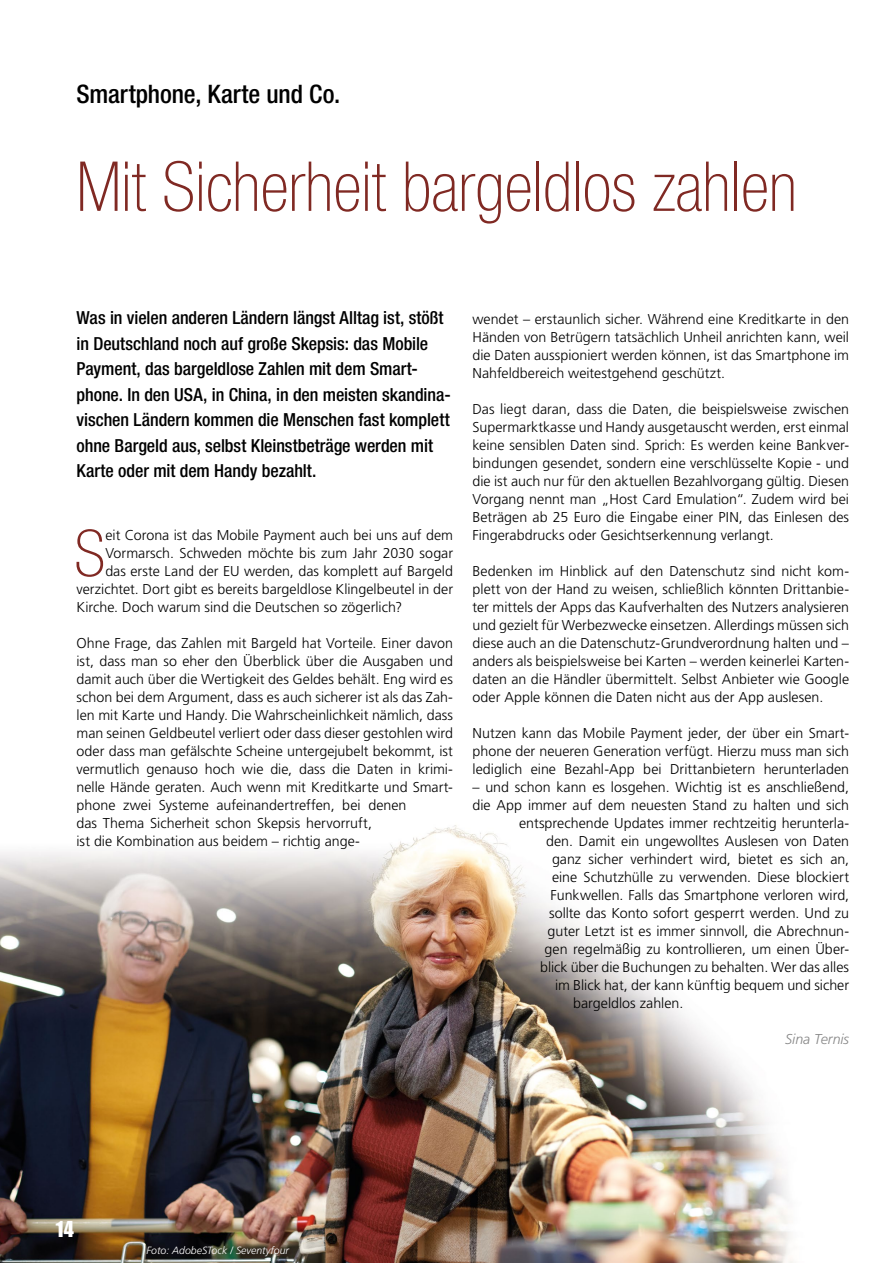
<style>
.page{position:relative;width:893px;height:1263px;background:#fff}
.page>*{position:absolute;margin:0;border:0;box-sizing:border-box;transform-origin:0 0}
.t1{font:100 condensed 69px "Helvetica Neue LT Std";color:#802923}
.t2{font:100 condensed 64.65px "Helvetica Neue LT Std";color:#802923}
.t3{font:500 condensed 25.5px "Helvetica Neue LT Std";letter-spacing:-.005em;color:#000}
.t4{font:22.5px "Impact LT Std";color:#fff}
.t5{font:500 condensed 18px/25.5px "Helvetica Neue LT Std";letter-spacing:-.005em;color:#000}
.t6{font:300 14.25px/18px "Frutiger LT Std";color:#000;text-align:justify}
.t7{font:italic 300 14.25px "Frutiger LT Std";letter-spacing:-.005em;color:#878787}
.t8{font:italic 300 10.5px "Frutiger LT Std";color:#fff}
</style>
<div class="page">
<img style="left:0;top:825px;width:793px;height:438px">
<h3 class="t3" style="left:77px;top:79px;width:265px">Smartphone, Karte und Co.</h3>
<h1 class="t1" style="left:77px;top:148px;width:722px">Mit Sicherheit bargeldlos zahlen</h1>
<p class="t5" style="left:77px;top:305px;width:376px">Was in vielen anderen Ländern längst Alltag ist, stößt in Deutschland noch auf große Skepsis: das Mobile Payment, das bargeldlose Zahlen mit dem Smart&shy;phone. In den USA, in China, in den meisten skandina&shy;vischen Ländern kommen die Menschen fast komplett ohne Bargeld aus, selbst Kleinstbeträge werden mit Karte oder mit dem Handy bezahlt.</p>
<h2 class="t2" style="left:74px;top:517px;width:33px">S</h2>
<p class="t6" style="left:105px;top:526px;width:349px">eit Corona ist das Mobile Payment auch bei uns auf dem</p>
<p class="t6" style="left:105px;top:544px;width:349px">Vormarsch. Schweden möchte bis zum Jahr 2030 sogar</p>
<p class="t6" style="left:105px;top:562px;width:349px">das erste Land der EU werden, das komplett auf Bargeld</p>
<p class="t6" style="left:77px;top:580px;width:378px">verzichtet. Dort gibt es bereits bargeldlose Klingelbeutel in der</p>
<p class="t6" style="left:77px;top:598px;width:327px">Kirche. Doch warum sind die Deutschen so zögerlich?</p>
<p class="t6" style="left:77px;top:634px;width:378px;text-align:left">Ohne Frage, das Zahlen mit Bargeld hat Vorteile. Einer davon ist, dass man so eher den Überblick über die Ausgaben und damit auch über die Wertigkeit des Geldes behält. Eng wird es schon bei dem Argument, dass es auch sicherer ist als das Zah&shy;len mit Karte und Handy. Die Wahrscheinlichkeit nämlich, dass man seinen Geldbeutel verliert oder dass dieser gestohlen wird oder dass man gefälschte Scheine untergejubelt bekommt, ist vermutlich genauso hoch wie die, dass die Daten in krimi&shy;nelle Hände geraten. Auch wenn mit Kreditkarte und Smart&shy;phone zwei Systeme aufeinandertreffen, bei denen<br>das Thema Sicherheit schon Skepsis hervorruft,<br>ist die Kombination aus beidem – richtig ange-</p>
<p class="t6" style="left:472px;top:310px;width:378px">wendet – erstaunlich sicher. Während eine Kreditkarte in den Händen von Betrügern tatsächlich Unheil anrichten kann, weil die Daten ausspioniert werden können, ist das Smartphone im Nahfeldbereich weitestgehend geschützt.</p>
<p class="t6" style="left:472px;top:400px;width:378px">Das liegt daran, dass die Daten, die beispielsweise zwischen Supermarktkasse und Handy ausgetauscht werden, erst einmal keine sensiblen Daten sind. Sprich: Es werden keine Bankver&shy;bindungen gesendet, sondern eine verschlüsselte Kopie - und die ist auch nur für den aktuellen Bezahlvorgang gültig. Diesen Vorgang nennt man „Host Card Emulation“. Zudem wird bei Beträgen ab 25 Euro die Eingabe einer PIN, das Einlesen des Fingerabdrucks oder Gesichtserkennung verlangt.</p>
<p class="t6" style="left:472px;top:562px;width:378px">Bedenken im Hinblick auf den Datenschutz sind nicht kom&shy;plett von der Hand zu weisen, schließlich könnten Drittanbie&shy;ter mittels der Apps das Kaufverhalten des Nutzers analysieren und gezielt für Werbezwecke einsetzen. Allerdings müssen sich diese auch an die Datenschutz-Grundverordnung halten und – anders als beispielsweise bei Karten – werden keinerlei Karten&shy;daten an die Händler übermittelt. Selbst Anbieter wie Google oder Apple können die Daten nicht aus der App auslesen.</p>
<p class="t6" style="left:472px;top:724px;width:378px">Nutzen kann das Mobile Payment jeder, der über ein Smart&shy;phone der neueren Generation verfügt. Hierzu muss man sich lediglich eine Bezahl-App bei Drittanbietern herunterladen</p>
<p class="t6" style="left:472px;top:778px;width:378px">– und schon kann es losgehen. Wichtig ist es anschließend,</p>
<p class="t6" style="left:472px;top:796px;width:378px">die App immer auf dem neuesten Stand zu halten und sich</p>
<p class="t6" style="left:519px;top:814px;width:332px">entsprechende Updates immer rechtzeitig herunterla-</p>
<p class="t6" style="left:546px;top:832px;width:305px">den. Damit ein ungewolltes Auslesen von Daten</p>
<p class="t6" style="left:552px;top:850px;width:299px">ganz sicher verhindert wird, bietet es sich an,</p>
<p class="t6" style="left:552px;top:868px;width:299px">eine Schutzhülle zu verwenden. Diese blockiert</p>
<p class="t6" style="left:551px;top:886px;width:300px">Funkwellen. Falls das Smartphone verloren wird,</p>
<p class="t6" style="left:549px;top:904px;width:302px">sollte das Konto sofort gesperrt werden. Und zu</p>
<p class="t6" style="left:548px;top:922px;width:303px">guter Letzt ist es immer sinnvoll, die Abrechnun-</p>
<p class="t6" style="left:545px;top:940px;width:306px">gen regelmäßig zu kontrollieren, um einen Über-</p>
<p class="t6" style="left:540px;top:958px;width:310px">blick über die Buchungen zu behalten. Wer das alles</p>
<p class="t6" style="left:555px;top:976px;width:296px">im Blick hat, der kann künftig bequem und sicher</p>
<p class="t6" style="left:573px;top:994px;width:112px">bargeldlos zahlen.</p>
<p class="t7" style="left:785px;top:1031px;width:65px">Sina Ternis</p>
<h3 class="t4" style="left:55px;top:1216px;width:21px">14</h3>
<p class="t8" style="left:147px;top:1244px;width:144px">Foto: AdobeSTock / Seventyfour</p>
</div>
